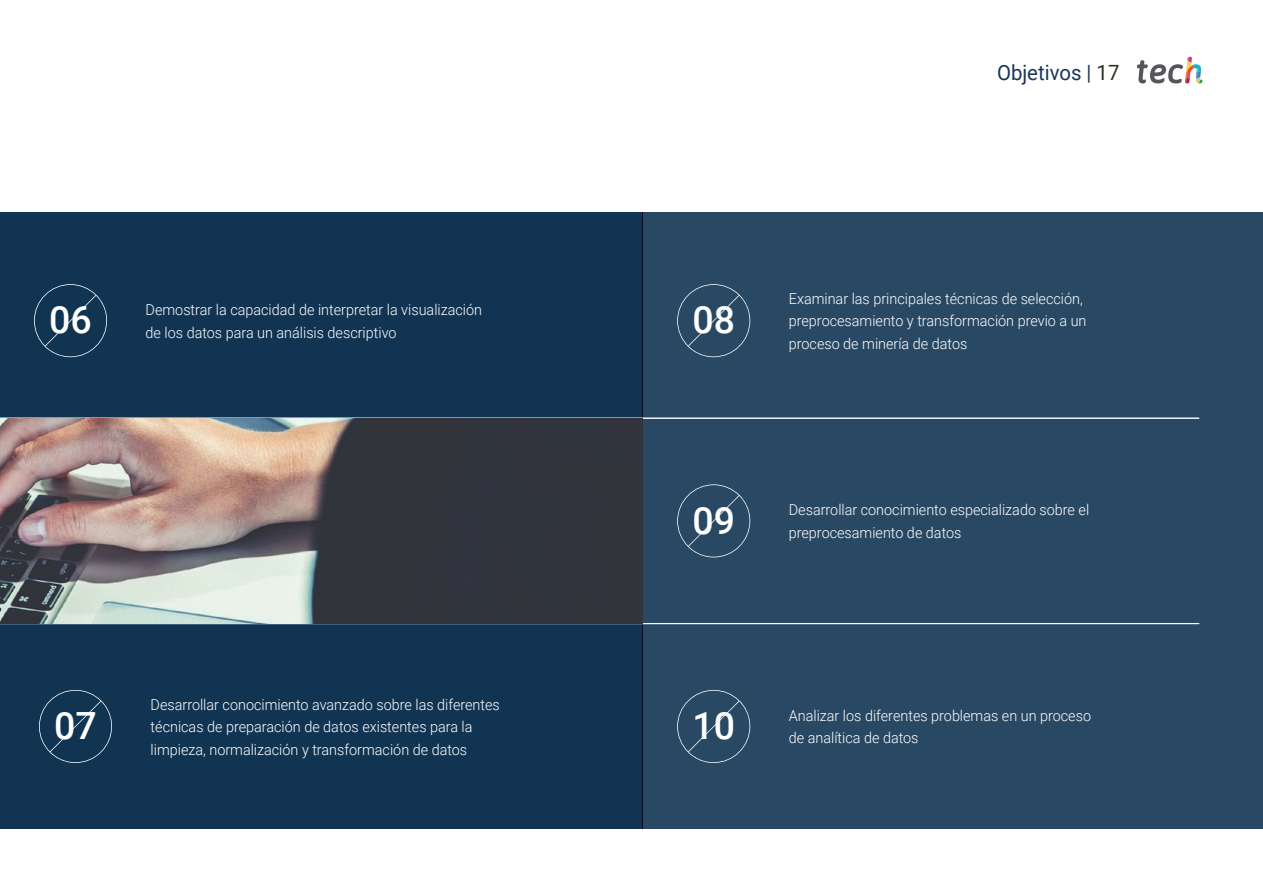
<style>
.page{position:relative;width:1263px;height:893px;background:#fff}
.page>*{position:absolute;margin:0;border:0;box-sizing:border-box;transform-origin:0 0}
.t1{font:500 37.5px "Roboto";color:#fff}
.t2{font:21px "Roboto";color:#1a355c}
.t3{font:300 15px/22.5px "Roboto";color:#fff;scale:.96 1}
.s1{color:#312e20}
</style>
<div class="page">
<svg style="left:1137px;top:57px;width:65px;height:27px"></svg>
<div style="left:0;top:213px;width:642px;height:616px;background:#113452"></div>
<div style="left:642px;top:213px;width:621px;height:616px;background:#294863"></div>
<svg style="left:34px;top:284px;width:73px;height:73px"></svg>
<svg style="left:677px;top:484px;width:73px;height:73px"></svg>
<svg style="left:677px;top:690px;width:73px;height:73px"></svg>
<svg style="left:39px;top:690px;width:73px;height:73px"></svg>
<svg style="left:677px;top:284px;width:73px;height:73px"></svg>
<hr style="left:0;top:418px;width:1199px;height:1px;background:#fff">
<hr style="left:0;top:623px;width:1199px;height:1px;background:#fff">
<img style="left:0;top:418px;width:642px;height:206px">
<h1 class="t1" style="left:49px;top:294px;width:44px">06</h1>
<p class="t3" style="left:146px;top:298px;width:352px">Demostrar la capacidad de interpretar la visualización</p>
<p class="t3" style="left:146px;top:320px;width:263px">de los datos para un análisis descriptivo</p>
<h1 class="t1" style="left:54px;top:699px;width:44px">07</h1>
<p class="t3" style="left:151px;top:692px;width:365px">Desarrollar conocimiento avanzado sobre las diferentes técnicas de preparación de datos existentes para la limpieza, normalización y transformación de datos</p>
<h2 class="t2" style="left:997px;top:57px;width:124px">Objetivos | <span class="s1">17</span></h2>
<h1 class="t1" style="left:692px;top:294px;width:44px">08</h1>
<p class="t3" style="left:789px;top:287px;width:312px">Examinar las principales técnicas de selección, preprocesamiento y transformación previo a un proceso de minería de datos</p>
<h1 class="t1" style="left:692px;top:494px;width:44px">09</h1>
<p class="t3" style="left:789px;top:498px;width:314px">Desarrollar conocimiento especializado sobre el preprocesamiento de datos</p>
<h1 class="t1" style="left:692px;top:699px;width:44px">10</h1>
<p class="t3" style="left:789px;top:704px;width:316px">Analizar los diferentes problemas en un proceso de analítica de datos</p>
</div>
